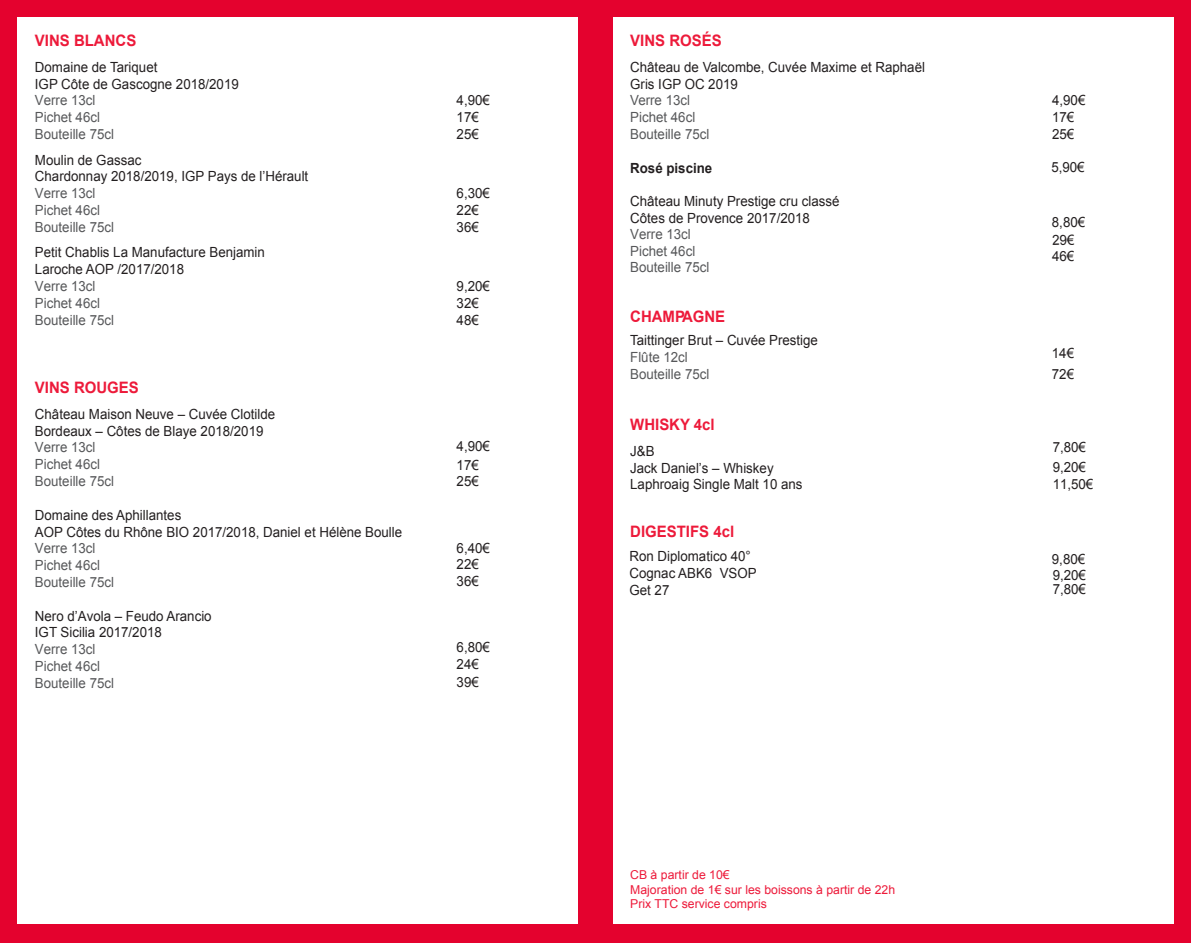
<style>
.page{position:relative;width:1191px;height:943px;background:#e4022e}
.page>*{position:absolute;margin:0;border:0;box-sizing:border-box;transform-origin:0 0}
.t1{font:700 15.75px "Arial";color:#ed1a3a;scale:.95 1}
.t2{font:14px/16.8px "Arial";color:#231f20;scale:.95 1}
.t3{font:14px/16.8px "Arial";color:#57585a;scale:.95 1}
.t4{font:700 14px "Arial";color:#231f20;scale:.95 1}
.t5{font:12.25px/14.7px "Arial";color:#ed1a3a}
</style>
<div class="page">
<div style="left:613px;top:18px;width:560px;height:906px;background:#fff"></div>
<div style="left:18px;top:18px;width:560px;height:906px;background:#fff"></div>
<p class="t1" style="left:35px;top:30px;width:108px">VINS BLANCS</p>
<p class="t2" style="left:35px;top:59px;width:216px">Domaine de Tariquet<br>IGP Côte de Gascogne 2018/2019</p>
<p class="t3" style="left:35px;top:92px;width:85px">Verre 13cl<br>Pichet 46cl<br>Bouteille 75cl</p>
<p class="t2" style="left:35px;top:151px;width:289px">Moulin de Gassac<br>Chardonnay 2018/2019, IGP Pays de l’Hérault</p>
<p class="t3" style="left:35px;top:185px;width:85px">Verre 13cl<br>Pichet 46cl<br>Bouteille 75cl</p>
<p class="t2" style="left:35px;top:244px;width:243px">Petit Chablis La Manufacture Benjamin<br>Laroche AOP /2017/2018</p>
<p class="t3" style="left:35px;top:278px;width:85px">Verre 13cl<br>Pichet 46cl<br>Bouteille 75cl</p>
<p class="t1" style="left:35px;top:377px;width:111px">VINS ROUGES</p>
<p class="t2" style="left:35px;top:405px;width:254px">Château Maison Neuve – Cuvée Clotilde<br>Bordeaux – Côtes de Blaye 2018/2019</p>
<p class="t3" style="left:35px;top:439px;width:85px">Verre 13cl<br>Pichet 46cl<br>Bouteille 75cl</p>
<p class="t2" style="left:35px;top:506px;width:388px">Domaine des Aphillantes<br>AOP Côtes du Rhône BIO 2017/2018, Daniel et Hélène Boulle</p>
<p class="t3" style="left:35px;top:540px;width:85px">Verre 13cl<br>Pichet 46cl<br>Bouteille 75cl</p>
<p class="t2" style="left:35px;top:607px;width:187px">Nero d’Avola – Feudo Arancio<br>IGT Sicilia 2017/2018</p>
<p class="t3" style="left:35px;top:641px;width:85px">Verre 13cl<br>Pichet 46cl<br>Bouteille 75cl</p>
<p class="t2" style="left:456px;top:92px;width:37px">4,90€<br>17€<br>25€</p>
<p class="t2" style="left:456px;top:185px;width:37px">6,30€<br>22€<br>36€</p>
<p class="t2" style="left:456px;top:278px;width:37px">9,20€<br>32€<br>48€</p>
<p class="t2" style="left:456px;top:436px;width:37px;line-height:18.9px">4,90€<br>17€</p>
<p class="t2" style="left:456px;top:472px;width:25px">25€</p>
<p class="t2" style="left:456px;top:541px;width:37px;line-height:15.4px">6,40€<br>22€</p>
<p class="t2" style="left:456px;top:572px;width:25px">36€</p>
<p class="t2" style="left:456px;top:638px;width:37px">6,80€<br>24€</p>
<p class="t2" style="left:456px;top:673px;width:25px">39€</p>
<p class="t1" style="left:630px;top:30px;width:98px">VINS ROSÉS</p>
<p class="t2" style="left:630px;top:59px;width:312px">Château de Valcombe, Cuvée Maxime et Raphaël<br>Gris IGP OC 2019</p>
<p class="t3" style="left:630px;top:92px;width:85px">Verre 13cl<br>Pichet 46cl<br>Bouteille 75cl</p>
<p class="t4" style="left:630px;top:158px;width:88px">Rosé piscine</p>
<p class="t2" style="left:630px;top:193px;width:222px">Château Minuty Prestige cru classé<br>Côtes de Provence 2017/2018</p>
<p class="t3" style="left:630px;top:226px;width:85px">Verre 13cl<br>Pichet 46cl<br>Bouteille 75cl</p>
<p class="t1" style="left:630px;top:306px;width:102px">CHAMPAGNE</p>
<p class="t2" style="left:630px;top:332px;width:199px">Taittinger Brut – Cuvée Prestige</p>
<p class="t3" style="left:630px;top:349px;width:85px">Flûte 12cl<br>Bouteille 75cl</p>
<p class="t1" style="left:630px;top:414px;width:90px">WHISKY 4cl</p>
<p class="t2" style="left:630px;top:442px;width:183px">J&amp;B<br>Jack Daniel’s – Whiskey<br>Laphroaig Single Malt 10 ans</p>
<p class="t1" style="left:630px;top:521px;width:111px">DIGESTIFS 4cl</p>
<p class="t2" style="left:629px;top:548px;width:135px">Ron Diplomatico 40°<br>Cognac ABK6 VSOP<br>Get 27</p>
<p class="t5" style="left:630px;top:867px;width:266px">CB à partir de 10€<br>Majoration de 1€ sur les boissons à partir de 22h<br>Prix TTC service compris</p>
<p class="t2" style="left:1052px;top:92px;width:37px">4,90€<br>17€<br>25€</p>
<p class="t2" style="left:1051px;top:158px;width:37px">5,90€</p>
<p class="t2" style="left:1052px;top:214px;width:37px">8,80€</p>
<p class="t2" style="left:1052px;top:247px;width:25px">46€</p>
<p class="t2" style="left:1052px;top:342px;width:25px;line-height:21.3px">14€<br>72€</p>
<p class="t2" style="left:1052px;top:437px;width:37px;line-height:19.8px">7,80€<br>9,20€</p>
<p class="t2" style="left:1052px;top:475px;width:44px">11,50€</p>
<p class="t2" style="left:1052px;top:552px;width:37px;line-height:15.8px">9,80€<br>9,20€</p>
<p class="t2" style="left:1052px;top:581px;width:37px">7,80€</p>
</div>
